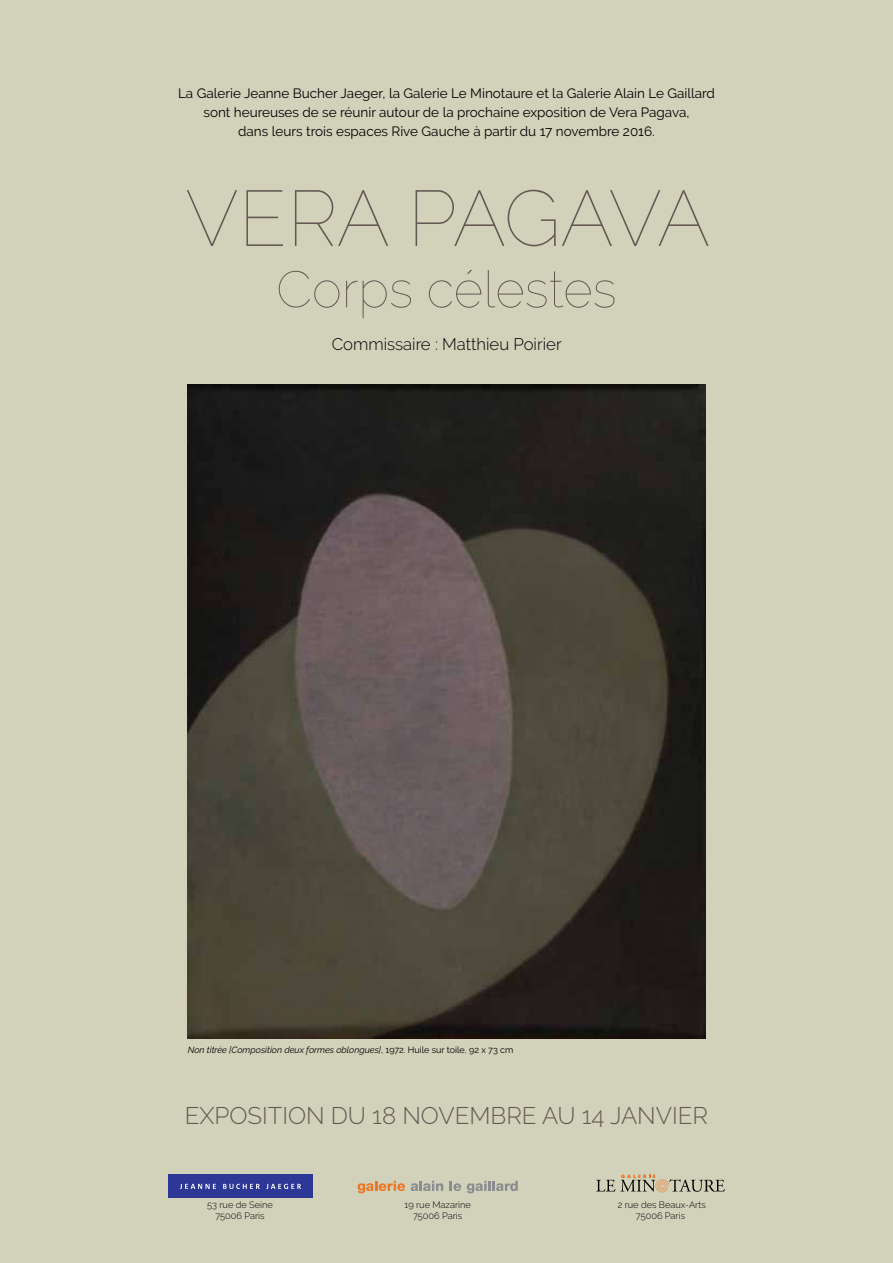
<style>
.page{position:relative;width:893px;height:1263px;background:#d2d2bb}
.page>*{position:absolute;margin:0;border:0;box-sizing:border-box;transform-origin:0 0}
.t1{font:100 78.6px "Raleway";letter-spacing:-.02em;color:#635952}
.t2{font:100 51.15px "Raleway";color:#635952}
.t3{font:300 24px "Raleway";color:#635952}
.t4{font:300 16.65px "Raleway";color:#000}
.t5{font:13.5px/19.2px "Raleway";color:#000;text-align:center}
.t6{font:300 9.3px/11.1px "Raleway";color:#000;text-align:center}
.t7{font:italic 9px "Raleway";color:#000}
.s1{font-style:normal}
</style>
<div class="page">
<img style="left:188px;top:385px;width:517px;height:653px">
<svg style="left:358px;top:1181px;width:47px;height:12px"></svg>
<svg style="left:411px;top:1181px;width:32px;height:10px"></svg>
<svg style="left:450px;top:1181px;width:11px;height:10px"></svg>
<svg style="left:467px;top:1181px;width:51px;height:12px"></svg>
<svg style="left:596px;top:1174px;width:129px;height:18px"></svg>
<div style="left:168px;top:1174px;width:145px;height:24px;background:#2d3795"></div>
<svg style="left:180px;top:1184px;width:121px;height:5px"></svg>
<p class="t5" style="left:178px;top:83px;width:538px">La Galerie Jeanne Bucher Jaeger, la Galerie Le Minotaure et la Galerie Alain Le Gaillard sont heureuses de se réunir autour de la prochaine exposition de Vera Pagava,<br>dans leurs trois espaces Rive Gauche à partir du 17 novembre 2016.</p>
<h1 class="t1" style="left:185px;top:172px;width:526px">VERA PAGAVA</h1>
<h2 class="t2" style="left:276px;top:259px;width:342px">Corps célestes</h2>
<p class="t4" style="left:332px;top:334px;width:232px">Commissaire : Matthieu Poirier</p>
<p class="t7" style="left:188px;top:1044px;width:327px">Non titrée [Composition deux formes oblongues]<span class="s1">, 1972. Huile sur toile, 92 x 73 cm</span></p>
<h3 class="t3" style="left:185px;top:1101px;width:525px">Exposition du 18 novembre au 14 janvier</h3>
<p class="t6" style="left:207px;top:1199px;width:67px">53 rue de Seine<br>75006 Paris</p>
<p class="t6" style="left:405px;top:1199px;width:68px">19 rue Mazarine<br>75006 Paris</p>
<p class="t6" style="left:618px;top:1199px;width:90px">2 rue des Beaux-Arts<br>75006 Paris</p>
</div>
